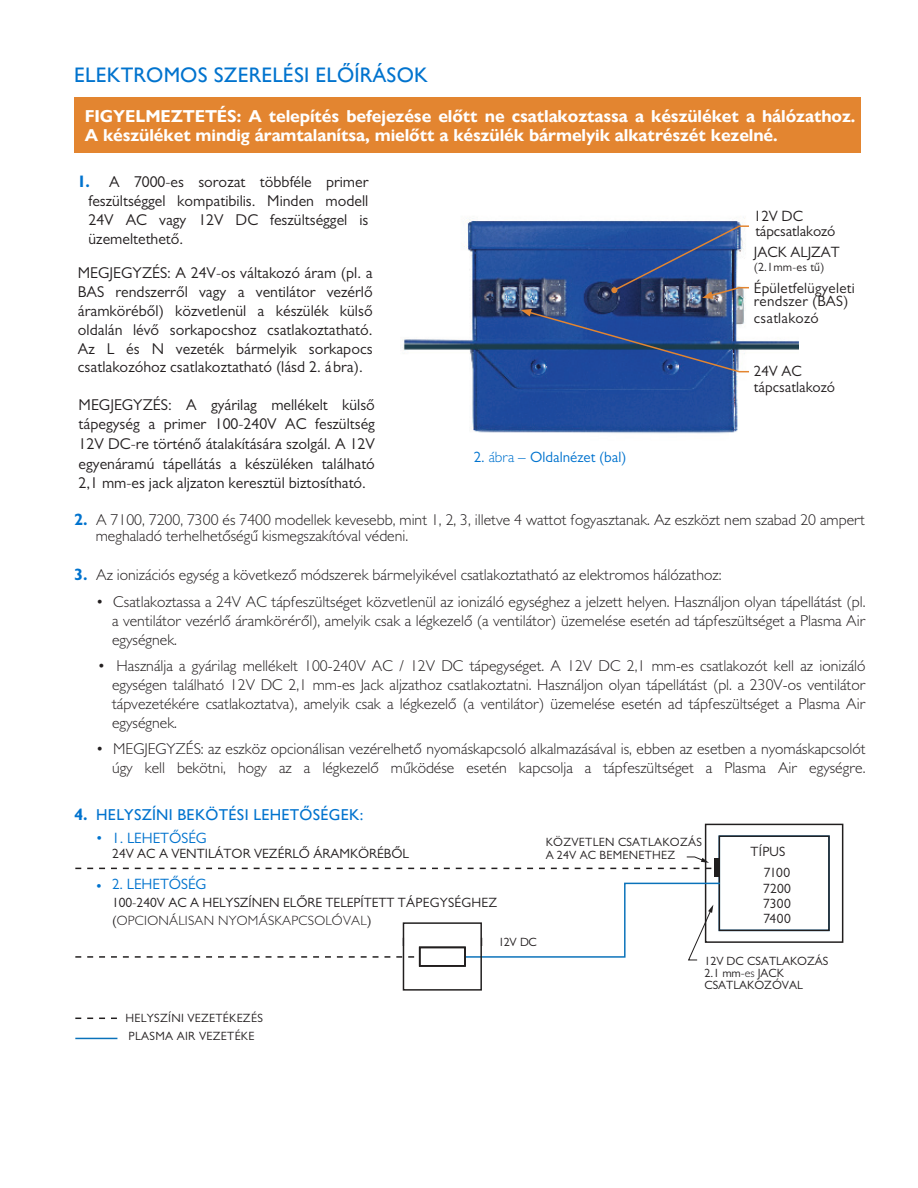
<style>
.page{position:relative;width:918px;height:1188px;background:#fff}
.page>*{position:absolute;margin:0;border:0;box-sizing:border-box;transform-origin:0 0}
.t1{font:21px "Gill Sans Nova";letter-spacing:.005em;color:#0073ce}
.Warning{font:700 17.25px/19.5px "Gill Sans Nova";letter-spacing:-.005em;color:#fff}
.t2{font:300 15.75px/18.9px "Gill Sans";color:#231f20;text-align:justify}
.t3{font:15.75px/18.9px "Gill Sans";color:#231f20;text-align:justify}
.t4{font:15.75px "Gill Sans Nova";letter-spacing:.015em;color:#0073ce}
.t5{font:15px/15.1px "Gill Sans";color:#231f20}
.t6{font:15px "Gill Sans";color:#0073ce}
.t7{font:15px/13.5px "Gill Sans";letter-spacing:.02em;color:#231f20}
.t8{font:13.5px/17.1px "Gill Sans";color:#231f20}
.t9{font:12px/12.5px "Gill Sans";letter-spacing:.025em;color:#231f20}
.t10{font:12px/12.5px "Gill Sans";color:#231f20}
.s1{font-weight:700;font-size:16.5px;color:#0073ce}
.s2{font-weight:400}
.s3{font-family:"Gill Sans";font-weight:700;font-size:16.5px}
.s4{font-weight:300}
</style>
<div class="page">
<img style="left:403px;top:218px;width:396px;height:216px">
<img style="left:611px;top:225px;width:140px;height:74px">
<svg style="left:521px;top:309px;width:230px;height:64px"></svg>
<div style="left:74px;top:98px;width:786px;height:55px;background:#e38530"></div>
<div style="left:705px;top:824px;width:138px;height:119px;border:1px solid #211e1e"></div>
<div style="left:719px;top:835px;width:111px;height:96px;border:1px solid #211e1e"></div>
<svg style="left:75px;top:956px;width:344px;height:2px"></svg>
<div style="left:403px;top:922px;width:79px;height:69px;border:1px solid #211e1e"></div>
<div style="left:419px;top:947px;width:47px;height:20px;border:1px solid #211e1e"></div>
<div style="left:715px;top:859px;width:5px;height:18px;background:#211e1e"></div>
<svg style="left:75px;top:856px;width:645px;height:13px"></svg>
<svg style="left:464px;top:882px;width:257px;height:79px"></svg>
<svg style="left:75px;top:1018px;width:42px;height:1px"></svg>
<hr style="left:75px;top:1038px;width:42px;height:1px;background:#0a72ba">
<p class="t1" style="left:74px;top:63px;width:355px">ELEKTROMOS SZERELÉSI ELŐÍRÁSOK</p>
<p class="Warning" style="left:85px;top:106px;width:772px">FIGYELMEZTETÉS: A telepítés befejezése előtt ne csatlakoztassa a készüléket a hálózathoz.<br>A készüléket mindig áramtalanítsa, mielőtt a készülék bármelyik alkatrészét kezelné.</p>
<p class="t3" style="left:89px;top:172px;width:281px;text-indent:-12px"><span class="s1">1.</span> A 7000-es sorozat többféle primer feszültséggel kompatibilis. Minden modell 24V AC vagy 12V DC feszültséggel is üzemeltethető.</p>
<p class="t3" style="left:78px;top:263px;width:296px">MEGJEGYZÉS: A 24V-os váltakozó áram (pl. a BAS rendszerről vagy a ventilátor vezérlő áramköréből) közvetlenül a készülék külső oldalán lévő sorkapocshoz csatlakoztatható.<br>Az L és N vezeték bármelyik sorkapocs csatlakozóhoz csatlakoztatható (lásd 2. ábra).</p>
<p class="t3" style="left:79px;top:395px;width:298px;line-height:19.6px">MEGJEGYZÉS: A gyárilag mellékelt külső tápegység a primer 100-240V AC feszültség 12V DC-re történő átalakítására szolgál. A 12V egyenáramú tápellátás a készüléken található 2,1 mm-es jack aljzaton keresztül biztosítható.</p>
<p class="t2" style="left:96px;top:511px;width:771px;line-height:16.6px;text-indent:-22px"><span class="s1">2.</span> A 7100, 7200, 7300 és 7400 modellek kevesebb, mint 1, 2, 3, illetve 4 wattot fogyasztanak. Az eszközt nem szabad 20 ampert meghaladó terhelhetőségű kismegszakítóval védeni.</p>
<p class="t2" style="left:74px;top:565px;width:649px"><span class="s1">3.</span> Az ionizációs egység a következő módszerek bármelyikével csatlakoztatható az elektromos hálózathoz:</p>
<p class="t2" style="left:112px;top:592px;width:755px;text-indent:-16px"><span class="s2">•</span> Csatlakoztassa a 24V AC tápfeszültséget közvetlenül az ionizáló egységhez a jelzett helyen. Használjon olyan tápellátást (pl. a ventilátor vezérlő áramköréről), amelyik csak a légkezelő (a ventilátor) üzemelése esetén ad tápfeszültséget a Plasma Air egységnek.</p>
<p class="t2" style="left:112px;top:656px;width:755px;text-indent:-14px"><span class="s2">•</span> Használja a gyárilag mellékelt 100-240V AC / 12V DC tápegységet. A 12V DC 2,1 mm-es csatlakozót kell az ionizáló egységen található 12V DC 2,1 mm-es Jack aljzathoz csatlakoztatni. Használjon olyan tápellátást (pl. a 230V-os ventilátor tápvezetékére csatlakoztatva), amelyik csak a légkezelő (a ventilátor) üzemelése esetén ad tápfeszültséget a Plasma Air egységnek.</p>
<p class="t2" style="left:96px;top:739px;width:771px;text-align:right"><span class="s2">•</span> MEGJEGYZÉS: az eszköz opcionálisan vezérelhető nyomáskapcsoló alkalmazásával is, ebben az esetben a nyomáskapcsolót úgy kell bekötni, hogy az a légkezelő működése esetén kapcsolja a tápfeszültséget a Plasma Air egységre.</p>
<p class="t4" style="left:74px;top:805px;width:291px"><span class="s3">4.</span> HELYSZÍNI BEKÖTÉSI LEHETŐSÉGEK:</p>
<p class="t6" style="left:96px;top:829px;width:112px">• 1. LEHETŐSÉG</p>
<p class="t8" style="left:112px;top:845px;width:298px">24V AC A VENTILÁTOR VEZÉRLŐ ÁRAMKÖRÉBŐL</p>
<p class="t6" style="left:96px;top:877px;width:8px">•</p>
<p class="t5" style="left:754px;top:208px;width:83px">12V DC tápcsatlakozó</p>
<p class="t5" style="left:754px;top:244px;width:88px">JACK ALJZAT</p>
<p class="t9" style="left:754px;top:261px;width:72px">(2.1mm-es tű)</p>
<p class="t7" style="left:754px;top:281px;width:102px">Épületfelügyeleti rendszer (BAS)</p>
<p class="t7" style="left:754px;top:311px;width:66px">csatlakozó</p>
<p class="t5" style="left:754px;top:364px;width:83px">24V AC tápcsatlakozó</p>
<p class="t6" style="left:474px;top:448px;width:154px">2. <span class="s4">ábra</span> – Oldalnézet (bal)</p>
<p class="t9" style="left:546px;top:836px;width:158px">KÖZVETLEN CSATLAKOZÁS<br>A 24V AC BEMENETHEZ</p>
<p class="t8" style="left:751px;top:842px;width:36px">TÍPUS</p>
<p class="t8" style="left:764px;top:864px;width:28px">7100</p>
<p class="t8" style="left:763px;top:880px;width:30px">7200</p>
<p class="t8" style="left:763px;top:895px;width:29px">7300</p>
<p class="t8" style="left:763px;top:910px;width:29px">7400</p>
<p class="t6" style="left:112px;top:876px;width:96px">2. LEHETŐSÉG</p>
<p class="t8" style="left:112px;top:894px;width:387px">100-240V AC A HELYSZÍNEN ELŐRE TELEPÍTETT TÁPEGYSÉGHEZ (<span class="s4">OPCIONÁLISAN NYOMÁSKAPCSOLÓVAL</span>)</p>
<p class="t9" style="left:479px;top:936px;width:60px">1 12V DC</p>
<p class="t9" style="left:125px;top:1008px;width:139px;line-height:18.9px">HELYSZÍNI VEZETÉKEZÉS<br>PLASMA AIR VEZETÉKE</p>
<p class="t10" style="left:704px;top:954px;width:125px">12V DC CSATLAKOZÁS<br>2.1 mm-<span class="s4">es</span> JACK<br>CSATLAKOZÓVAL</p>
</div>
